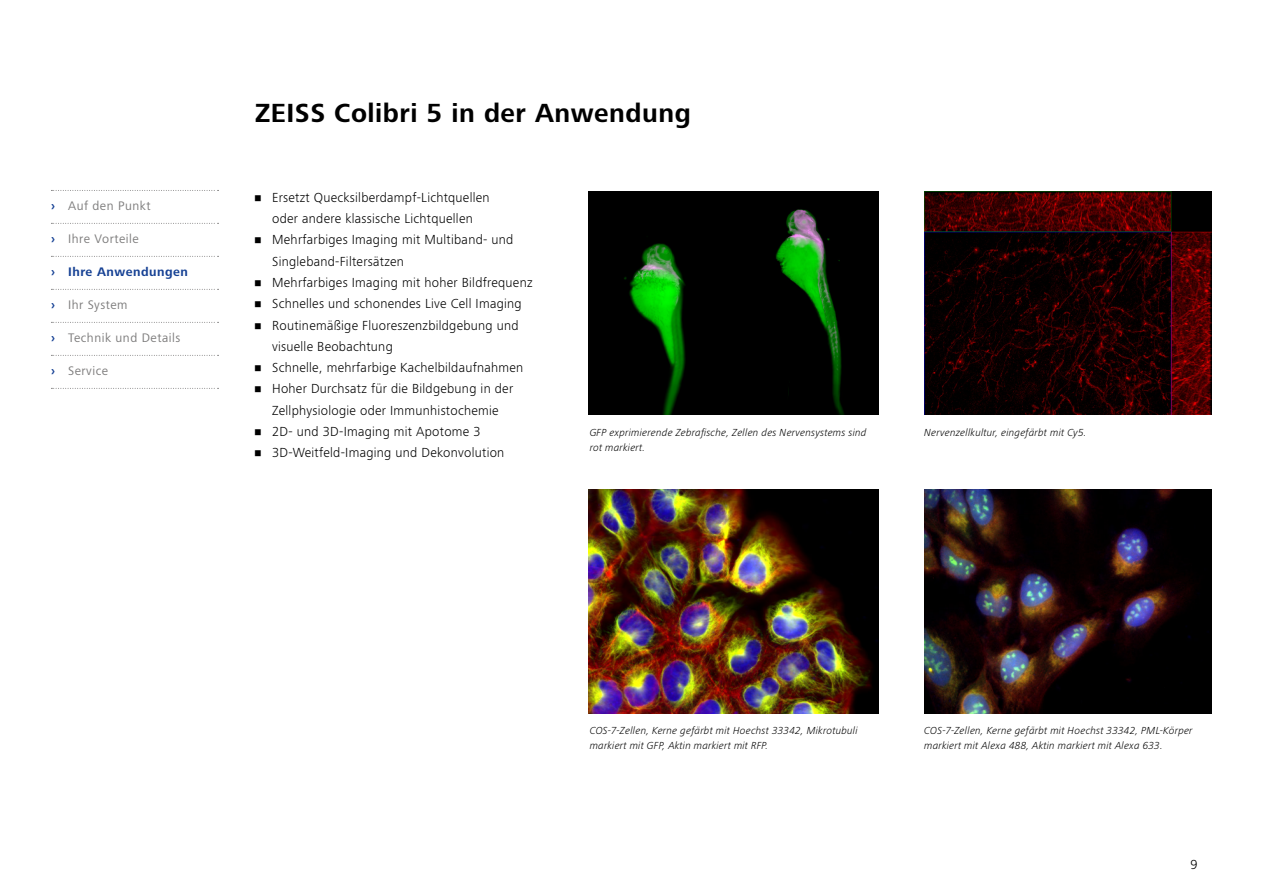
<style>
.page{position:relative;width:1263px;height:893px;background:#fff}
.page>*{position:absolute;margin:0;border:0;box-sizing:border-box;transform-origin:0 0}
.t1{font:700 27px "ZEISS Frutiger Next W1 G";letter-spacing:.02em;color:#000}
.t2{font:300 13.5px/21.3px "ZEISS Frutiger Next W1 G";letter-spacing:.02em;color:#000;text-align:center}
.t3{font:12.75px "ZEISS Frutiger Next W1 G";letter-spacing:.04em;color:#7c7b7b}
.t4{font:700 12.75px "ZEISS Frutiger Next W1 G";letter-spacing:.04em;color:#164194}
.t5{font:italic 300 10.5px/15px "ZEISS Frutiger Next W1 G";letter-spacing:.02em;color:#000}
.s1{font-weight:700;color:#164194}
</style>
<div class="page">
<img style="left:589px;top:191px;width:289px;height:224px">
<img style="left:589px;top:490px;width:289px;height:223px">
<img style="left:924px;top:191px;width:288px;height:224px">
<img style="left:924px;top:490px;width:288px;height:223px">
<svg style="left:51px;top:190px;width:168px;height:1px"></svg>
<svg style="left:51px;top:223px;width:168px;height:1px"></svg>
<svg style="left:51px;top:256px;width:168px;height:1px"></svg>
<svg style="left:51px;top:289px;width:168px;height:1px"></svg>
<svg style="left:51px;top:322px;width:168px;height:1px"></svg>
<svg style="left:51px;top:355px;width:168px;height:1px"></svg>
<svg style="left:51px;top:388px;width:168px;height:1px"></svg>
<p class="t3" style="left:51px;top:197px;width:101px"><span class="s1">›</span> Auf den Punkt</p>
<p class="t3" style="left:51px;top:230px;width:89px"><span class="s1">›</span> Ihre Vorteile</p>
<p class="t4" style="left:51px;top:263px;width:138px">› Ihre Anwendungen</p>
<p class="t3" style="left:51px;top:296px;width:78px"><span class="s1">›</span> Ihr System</p>
<p class="t3" style="left:51px;top:329px;width:131px"><span class="s1">›</span> Technik und Details</p>
<p class="t3" style="left:51px;top:362px;width:59px"><span class="s1">›</span> Service</p>
<h1 class="t1" style="left:255px;top:93px;width:437px">ZEISS Colibri 5 in der Anwendung</h1>
<p class="t2" style="left:255px;top:186px;width:236px">• Ersetzt Quecksilberdampf-Lichtquellen oder andere klassische Lichtquellen</p>
<p class="t2" style="left:272px;top:228px;width:243px;text-align:left;text-indent:-17px">• Mehrfarbiges Imaging mit Multiband- und<br>Singleband-Filtersätzen</p>
<p class="t2" style="left:255px;top:271px;width:279px">• Mehrfarbiges Imaging mit hoher Bildfrequenz</p>
<p class="t2" style="left:255px;top:292px;width:268px">• Schnelles und schonendes Live Cell Imaging</p>
<p class="t2" style="left:272px;top:314px;width:248px;text-align:left;text-indent:-17px">• Routinemäßige Fluoreszenzbildgebung und visuelle Beobachtung</p>
<p class="t2" style="left:255px;top:356px;width:270px">• Schnelle, mehrfarbige Kachelbildaufnahmen</p>
<p class="t2" style="left:255px;top:378px;width:260px">• Hoher Durchsatz für die Bildgebung in der<br>Zellphysiologie oder Immunhistochemie</p>
<p class="t2" style="left:255px;top:420px;width:227px">• 2D- und 3D-Imaging mit Apotome 3</p>
<p class="t2" style="left:255px;top:441px;width:251px">• 3D-Weitfeld-Imaging und Dekonvolution</p>
<p class="t5" style="left:590px;top:425px;width:278px">GFP exprimierende Zebrafische, Zellen des Nervensystems sind rot markiert.</p>
<p class="t5" style="left:924px;top:425px;width:164px">Nervenzellkultur, eingefärbt mit Cy5.</p>
<p class="t5" style="left:590px;top:723px;width:269px">COS-7-Zellen, Kerne gefärbt mit Hoechst 33342, Mikrotubuli markiert mit GFP, Aktin markiert mit RFP.</p>
<p class="t5" style="left:924px;top:723px;width:270px">COS-7-Zellen, Kerne gefärbt mit Hoechst 33342, PML-Körper markiert mit Alexa 488, Aktin markiert mit Alexa 633.</p>
<p class="t2" style="left:1190px;top:853px;width:9px">9</p>
</div>
